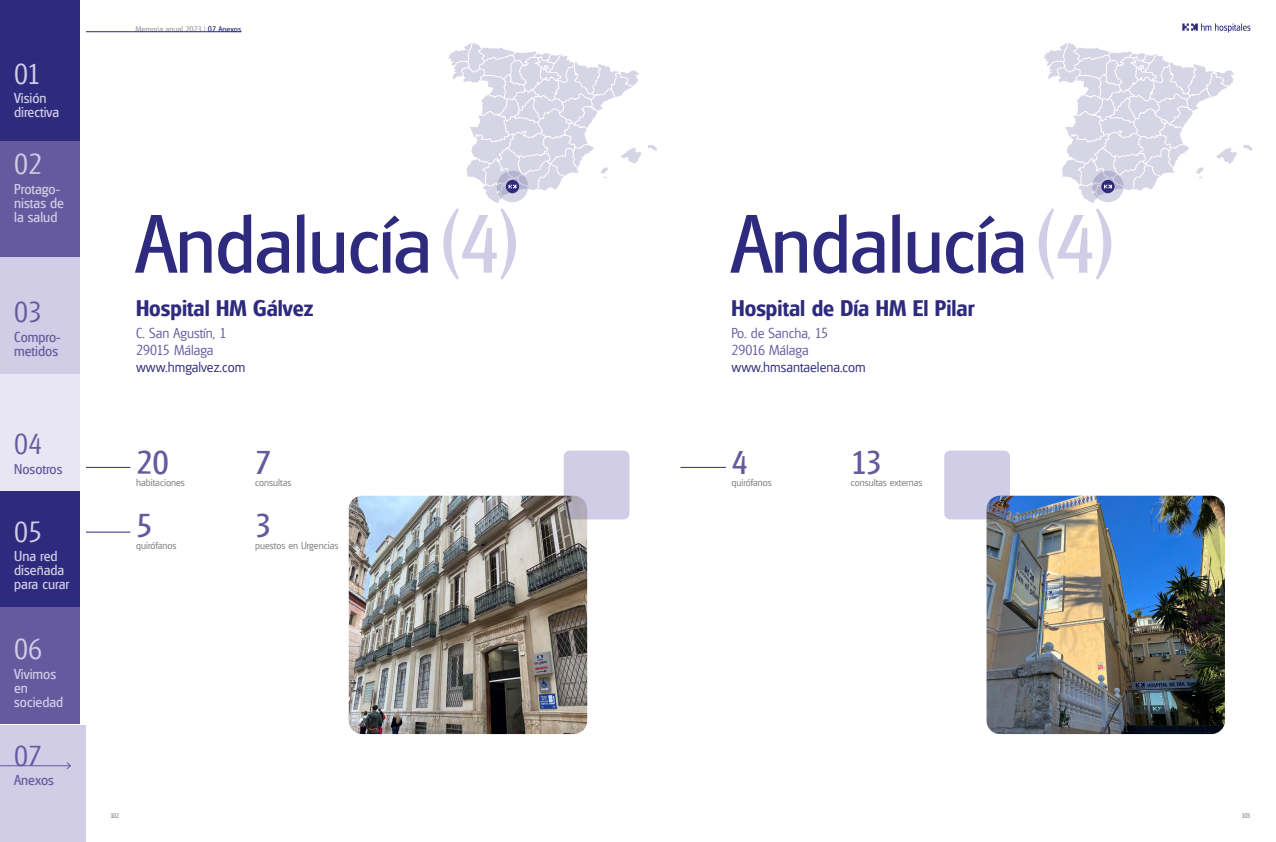
<style>
.page{position:relative;width:1276px;height:842px;background:#fff}
.page>*{position:absolute;margin:0;border:0;box-sizing:border-box;transform-origin:0 0}
.t1{font:80px "Glasgow";letter-spacing:-.01em;color:#2e2a7e}
.t2{font:32px "Glasgow";color:#665a9f}
.t3{font:300 28px "Glasgow";color:#d1cde6}
.t4{font:300 28px "Glasgow";color:#665a9f}
.t5{font:700 22px "Glasgow";color:#2e2a7e}
.t6{font:14px/14px "Glasgow";color:#d1cde6}
.t7{font:300 14px/16.8px "Glasgow";color:#665a9f}
.t8{font:300 14px "Glasgow";color:#2e2a7e}
.t9{font:14px/14px "Glasgow";color:#665a9f}
.t10{font:300 10px "Glasgow";color:#7c7b7b}
.t11{font:8px "Glasgow";color:#a19b99}
.t12{font:300 6.5px "Glasgow";letter-spacing:-.095em;color:#706f6f}
.s1{color:#2e2a7e}
.s2{color:#d1cde6}
</style>
<div class="page">
<hr style="left:680px;top:467px;width:46px;height:1px;background:#2e2a7e">
<hr style="left:85px;top:467px;width:45px;height:1px;background:#2e2a7e">
<hr style="left:85px;top:532px;width:45px;height:1px;background:#2e2a7e">
<img style="left:986px;top:496px;width:239px;height:238px">
<div style="left:944px;top:451px;width:66px;height:68px;background:#d1cde6;border-radius:6px"></div>
<img style="left:349px;top:496px;width:238px;height:238px">
<div style="left:564px;top:451px;width:65px;height:68px;background:#d1cde6;border-radius:6px"></div>
<svg style="left:1243px;top:145px;width:9px;height:6px"></svg>
<svg style="left:1044px;top:43px;width:192px;height:160px"></svg>
<svg style="left:648px;top:145px;width:8px;height:6px"></svg>
<svg style="left:448px;top:43px;width:193px;height:160px"></svg>
<svg style="left:1182px;top:23px;width:68px;height:10px"></svg>
<hr style="left:85px;top:32px;width:156px;height:1px;background:#2e2a7e">
<div style="left:0;top:0;width:85px;height:842px;background:linear-gradient(to right,#fff,#fff)"></div>
<div style="left:0;top:0;width:79px;height:141px;background:#2e2a7e"></div>
<div style="left:0;top:491px;width:79px;height:116px;background:#2e2a7e"></div>
<div style="left:0;top:141px;width:79px;height:117px;background:#665a9f"></div>
<div style="left:0;top:607px;width:79px;height:117px;background:#665a9f"></div>
<div style="left:0;top:258px;width:79px;height:116px;background:#d1cde6"></div>
<div style="left:0;top:725px;width:85px;height:117px;background:#d1cde6"></div>
<div style="left:0;top:374px;width:79px;height:117px;background:#e8e6f3"></div>
<hr style="left:0;top:765px;width:70px;height:1px;background:#665a9f">
<svg style="left:66px;top:762px;width:5px;height:8px"></svg>
<h3 class="t3" style="left:14px;top:57px;width:28px">01</h3>
<p class="t6" style="left:14px;top:91px;width:46px">Visión directiva</p>
<h3 class="t3" style="left:14px;top:148px;width:30px">02</h3>
<p class="t6" style="left:14px;top:182px;width:51px">Protago&shy;nistas de la salud</p>
<h3 class="t4" style="left:14px;top:296px;width:30px">03</h3>
<p class="t9" style="left:14px;top:330px;width:48px">Compro&shy;metidos</p>
<h3 class="t4" style="left:14px;top:427px;width:30px">04</h3>
<p class="t9" style="left:14px;top:461px;width:50px">Nosotros</p>
<h3 class="t3" style="left:14px;top:515px;width:30px">05</h3>
<p class="t6" style="left:14px;top:549px;width:57px">Una red diseñada para curar</p>
<h3 class="t3" style="left:14px;top:632px;width:30px">06</h3>
<p class="t6" style="left:14px;top:667px;width:51px">Vivimos en sociedad</p>
<h3 class="t4" style="left:14px;top:739px;width:30px">07</h3>
<p class="t9" style="left:14px;top:773px;width:41px">Anexos</p>
<p class="t11" style="left:135px;top:24px;width:107px">Memoria anual 2023 | <span class="s1">07 Anexos</span></p>
<h1 class="t1" style="left:136px;top:196px;width:384px">Andalucía<span class="s2">(4)</span></h1>
<h1 class="t1" style="left:731px;top:196px;width:384px">Andalucía<span class="s2">(4)</span></h1>
<h3 class="t5" style="left:136px;top:295px;width:179px">Hospital HM Gálvez</h3>
<p class="t7" style="left:136px;top:325px;width:92px">C. San Agustín, 1<br>29015 Má laga</p>
<p class="t8" style="left:136px;top:359px;width:111px">www.hmgalvez.com</p>
<h2 class="t2" style="left:136px;top:443px;width:34px">20</h2>
<p class="t10" style="left:136px;top:476px;width:50px">habitaciones</p>
<h2 class="t2" style="left:136px;top:506px;width:18px">5</h2>
<p class="t10" style="left:136px;top:540px;width:42px">quirófanos</p>
<h2 class="t2" style="left:255px;top:443px;width:18px">7</h2>
<p class="t10" style="left:255px;top:476px;width:38px">consultas</p>
<h2 class="t2" style="left:255px;top:506px;width:18px">3</h2>
<p class="t10" style="left:255px;top:540px;width:85px">puestos en Urgencias</p>
<h3 class="t5" style="left:731px;top:295px;width:244px">Hospital de Día HM El Pilar</h3>
<p class="t7" style="left:731px;top:325px;width:98px">Po. de Sancha, 15<br>29016 Má laga</p>
<p class="t8" style="left:731px;top:359px;width:136px">www.hmsantaelena.com</p>
<h2 class="t2" style="left:731px;top:443px;width:18px">4</h2>
<p class="t10" style="left:731px;top:476px;width:42px">quirófanos</p>
<h2 class="t2" style="left:850px;top:443px;width:33px">13</h2>
<p class="t10" style="left:850px;top:476px;width:73px">consultas externas</p>
<p class="t12" style="left:111px;top:812px;width:10px">102</p>
<p class="t12" style="left:1242px;top:812px;width:10px">103</p>
</div>
